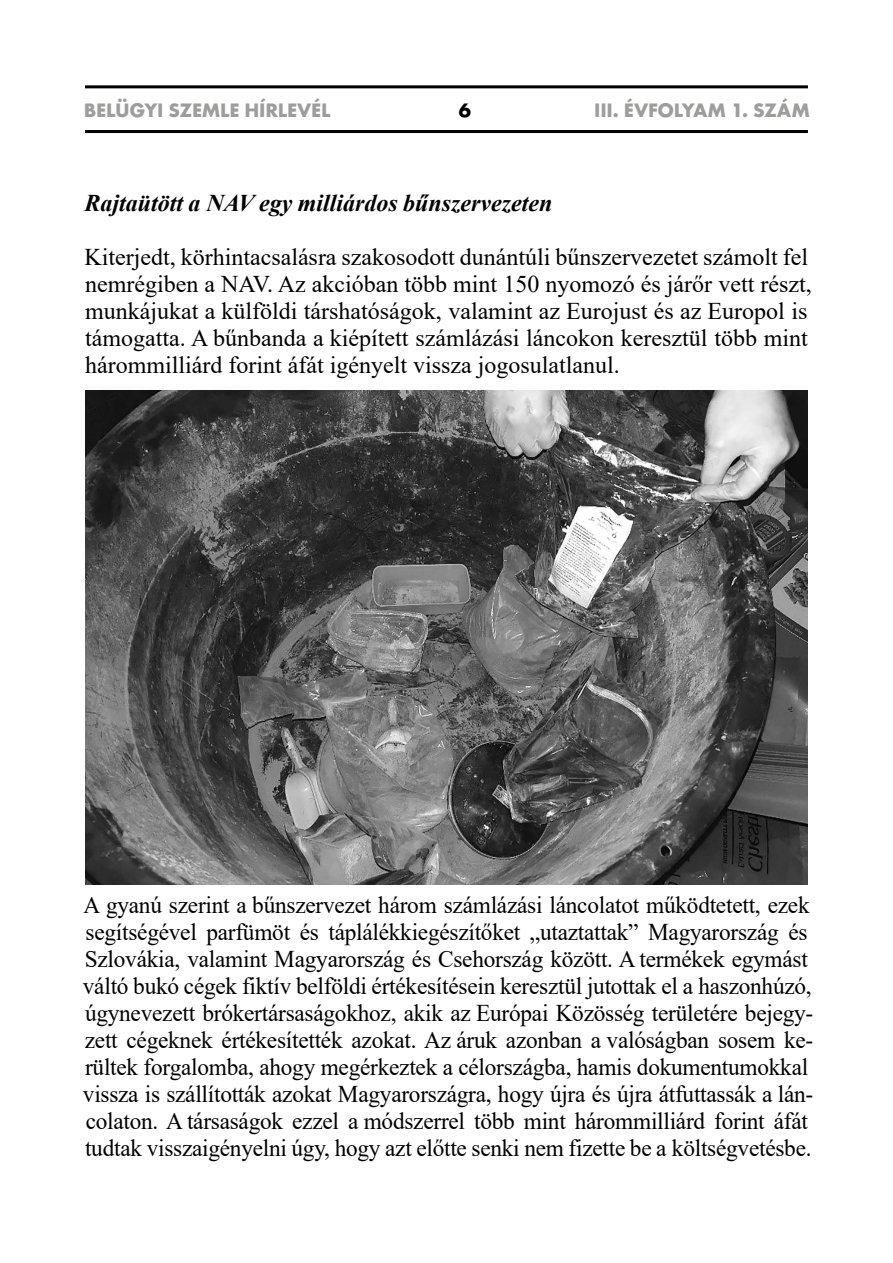
<style>
.page{position:relative;width:893px;height:1263px;background:#fff}
.page>*{position:absolute;margin:0;border:0;box-sizing:border-box;transform-origin:0 0}
.t1{font:24px/27px "Times New Roman";letter-spacing:-.01em;color:#000}
.t2{font:italic 700 24px "Times New Roman";color:#000}
.t3{font:700 18px "Futura ND";letter-spacing:-.01em;color:#9d9d9c}
.t4{font:700 18px "Futura ND";color:#000}
</style>
<div class="page">
<hr style="left:85px;top:130px;width:723px;height:3px;background:#000">
<hr style="left:85px;top:85px;width:723px;height:3px;background:#000">
<img style="left:85px;top:390px;width:723px;height:494px">
<p class="t3" style="left:84px;top:98px;width:249px">BELÜGYI SZEMLE HÍRLEVÉL</p>
<p class="t4" style="left:459px;top:98px;width:14px">6</p>
<p class="t3" style="left:594px;top:98px;width:217px">III. ÉVFOLYAM 1. SZÁM</p>
<p class="t2" style="left:84px;top:186px;width:470px">Rajtaütött a NAV egy milliárdos bűnszervezeten</p>
<p class="t1" style="left:84px;top:242px;width:729px">Kiterjedt, körhintacsalásra szakosodott dunántúli bűnszervezetet számolt fel nemrégiben a NAV. Az akcióban több mint 150 nyomozó és járőr vett részt, munkájukat a külföldi társhatóságok, valamint az Eurojust és az Europol is támogatta. A bűnbanda a kiépített számlázási láncokon keresztül több mint hárommilliárd forint áfát igényelt vissza jogosulatlanul.</p>
<p class="t1" style="left:83px;top:890px;width:732px">A gyanú szerint a bűnszervezet három számlázási láncolatot működtetett, ezek segítségével parfümöt és táplálékkiegészítőket „utaztattak” Magyarország és Szlovákia, valamint Magyarország és Csehország között. A termékek egymást váltó bukó cégek fiktív belföldi értékesítésein keresztül jutottak el a haszonhúzó, úgynevezett brókertársaságokhoz, akik az Európai Közösség területére bejegy&shy;zett cégeknek értékesítették azokat. Az áruk azonban a valóságban sosem ke&shy;rültek forgalomba, ahogy megérkeztek a célországba, hamis dokumentumokkal vissza is szállították azokat Magyarországra, hogy újra és újra átfuttassák a lán&shy;colaton. A társaságok ezzel a módszerrel több mint hárommilliárd forint áfát tudtak visszaigényelni úgy, hogy azt előtte senki nem fizette be a költségvetésbe.</p>
</div>
